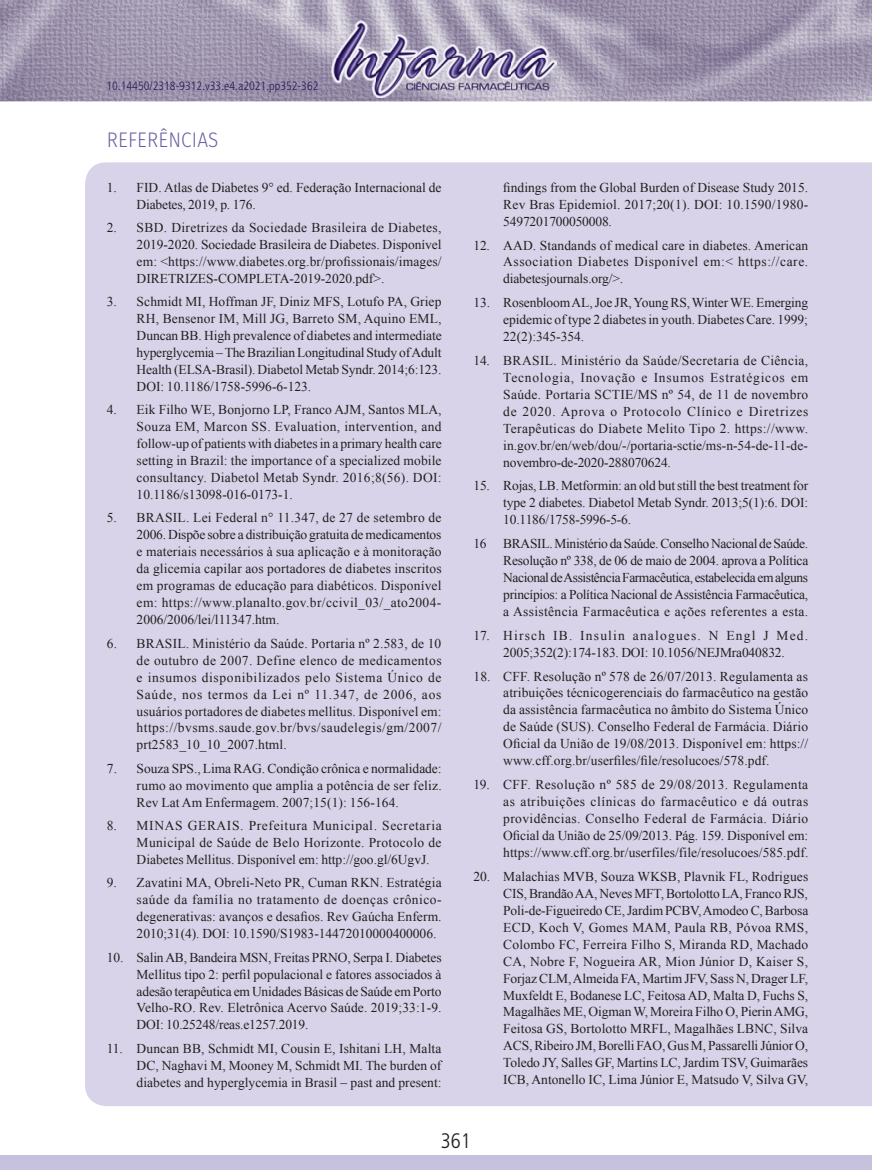
<style>
.page{position:relative;width:872px;height:1170px;background:#fff}
.page>*{position:absolute;margin:0;border:0;box-sizing:border-box;transform-origin:0 0}
.t1{font:300 21px "Fira Sans";letter-spacing:.01em;color:#6d5ea1;scale:.9 1}
.t2{font:300 condensed 21px "Frutiger LT Std";color:#231f20}
.t3{font:13.5px/17px "Times New Roman";color:#231f20;text-align:justify}
.t4{font:300 condensed 12px "Frutiger LT Std";color:#2a1656}
</style>
<div class="page">
<img style="left:1px;top:0;width:871px;height:101px">
<img style="left:0;top:0;width:1px;height:101px">
<div style="left:0;top:1155px;width:872px;height:14px;background:#c6c1dd"></div>
<img style="left:332px;top:20px;width:224px;height:77px">
<div style="left:85px;top:162px;width:787px;height:944px;background:#d8d3e8"></div>
<p class="t4" style="left:106px;top:79px;width:214px">10.14450/2318-9312.v33.e4.a2021.pp352-362</p>
<h1 class="t1" style="left:107px;top:125px;width:126px">REFERÊNCIAS</h1>
<p class="t3" style="left:137px;top:178px;width:306px;text-indent:-30px">1. FID. Atlas de Diabetes 9° ed. Federação Internacional de<br>Diabetes, 2019, p. 176.</p>
<p class="t3" style="left:137px;top:218px;width:306px;text-indent:-30px">2. SBD. Diretrizes da Sociedade Brasileira de Diabetes, 2019-2020. Sociedade Brasileira de Diabetes. Disponível em: &lt;https://www.diabetes.org.br/profissionais/images/ DIRETRIZES-COMPLETA-2019-2020.pdf&gt;.</p>
<p class="t3" style="left:137px;top:293px;width:306px;text-indent:-30px">3. Schmidt MI, Hoffman JF, Diniz MFS, Lotufo PA, Griep RH, Bensenor IM, Mill JG, Barreto SM, Aquino EML, Duncan BB. High prevalence of diabetes and intermediate hyperglycemia – The Brazilian Longitudinal Study of Adult Health (ELSA-Brasil). Diabetol Metab Syndr. 2014;6:123.<br>DOI: 10.1186/1758-5996-6-123.</p>
<p class="t3" style="left:137px;top:401px;width:306px;text-indent:-30px">4. Eik Filho WE, Bonjorno LP, Franco AJM, Santos MLA, Souza EM, Marcon SS. Evaluation, intervention, and follow-up of patients with diabetes in a primary health care setting in Brazil: the importance of a specialized mobile consultancy. Diabetol Metab Syndr. 2016;8(56). DOI:<br>10.1186/s13098-016-0173-1.</p>
<p class="t3" style="left:137px;top:509px;width:306px;text-indent:-30px">5. BRASIL. Lei Federal n° 11.347, de 27 de setembro de 2006. Dispõe sobre a distribuição gratuita de medicamentos e materiais necessários à sua aplicação e à monitoração da glicemia capilar aos portadores de diabetes inscritos em programas de educação para diabéticos. Disponível em: https://www.planalto.gov.br/ccivil_03/_ato2004- 2006/2006/lei/l11347.htm.</p>
<p class="t3" style="left:137px;top:634px;width:306px;text-indent:-30px">6. BRASIL. Ministério da Saúde. Portaria nº 2.583, de 10 de outubro de 2007. Define elenco de medicamentos e insumos disponibilizados pelo Sistema Único de Saúde, nos termos da Lei nº 11.347, de 2006, aos usuários portadores de diabetes mellitus. Disponível em: https://bvsms.saude.gov.br/bvs/saudelegis/gm/2007/ prt2583_10_10_2007.html.</p>
<p class="t3" style="left:137px;top:759px;width:306px;text-indent:-30px">7. Souza SPS., Lima RAG. Condição crônica e normalidade: rumo ao movimento que amplia a potência de ser feliz.<br>Rev Lat Am Enfermagem. 2007;15(1): 156-164.</p>
<p class="t3" style="left:137px;top:816px;width:306px;text-indent:-30px">8. MINAS GERAIS. Prefeitura Municipal. Secretaria Municipal de Saúde de Belo Horizonte. Protocolo de Diabetes Mellitus. Disponível em: http://goo.gl/6UgvJ.</p>
<p class="t3" style="left:137px;top:873px;width:306px;text-indent:-30px">9. Zavatini MA, Obreli-Neto PR, Cuman RKN. Estratégia saúde da família no tratamento de doenças crônico&shy;degenerativas: avanços e desafios. Rev Gaúcha Enferm.<br>2010;31(4). DOI: 10.1590/S1983-14472010000400006.</p>
<p class="t3" style="left:137px;top:948px;width:306px;text-indent:-30px">10. Salin AB, Bandeira MSN, Freitas PRNO, Serpa I. Diabetes Mellitus tipo 2: perfil populacional e fatores associados à adesão terapêutica em Unidades Básicas de Saúde em Porto Velho-RO. Rev. Eletrônica Acervo Saúde. 2019;33:1-9.<br>DOI: 10.25248/reas.e1257.2019.</p>
<p class="t3" style="left:137px;top:1039px;width:306px;text-indent:-30px">11. Duncan BB, Schmidt MI, Cousin E, Ishitani LH, Malta DC, Naghavi M, Mooney M, Schmidt MI. The burden of diabetes and hyperglycemia in Brasil – past and present:</p>
<p class="t3" style="left:503px;top:178px;width:306px">findings from the Global Burden of Disease Study 2015.<br>Rev Bras Epidemiol. 2017;20(1). DOI: 10.1590/1980- 5497201700050008.</p>
<p class="t3" style="left:503px;top:236px;width:306px;text-indent:-30px">12. AAD. Standands of medical care in diabetes. American Association Diabetes Disponível em:&lt; https://care. diabetesjournals.org/&gt;.</p>
<p class="t3" style="left:503px;top:294px;width:306px;text-indent:-30px">13. Rosenbloom AL, Joe JR, Young RS, Winter WE. Emerging epidemic of type 2 diabetes in youth. Diabetes Care. 1999; 22(2):345-354.</p>
<p class="t3" style="left:503px;top:351px;width:306px;text-indent:-30px">14. BRASIL. Ministério da Saúde/Secretaria de Ciência, Tecnologia, Inovação e Insumos Estratégicos em Saúde. Portaria SCTIE/MS nº 54, de 11 de novembro de 2020. Aprova o Protocolo Clínico e Diretrizes Terapêuticas do Diabete Melito Tipo 2. https://www. in.gov.br/en/web/dou/-/portaria-sctie/ms-n-54-de-11-de&shy;novembro-de-2020-288070624.</p>
<p class="t3" style="left:503px;top:477px;width:306px;text-indent:-30px">15. Rojas, LB. Metformin: an old but still the best treatment for type 2 diabetes. Diabetol Metab Syndr. 2013;5(1):6. DOI:<br>10.1186/1758-5996-5-6.</p>
<p class="t3" style="left:503px;top:534px;width:306px;text-indent:-30px">16 BRASIL. Ministério da Saúde. Conselho Nacional de Saúde.<br>Resolução nº 338, de 06 de maio de 2004. aprova a Política Nacional de Assistência Farmacêutica, estabelecida em alguns princípios: a Política Nacional de Assistência Farmacêutica, a Assistência Farmacêutica e ações referentes a esta.</p>
<p class="t3" style="left:473px;top:626px;width:336px;text-align:center">17. Hirsch IB. Insulin analogues. N Engl J Med.<br>2005;352(2):174-183. DOI: 10.1056/NEJMra040832.</p>
<p class="t3" style="left:503px;top:667px;width:306px;text-indent:-30px">18. CFF. Resolução nº 578 de 26/07/2013. Regulamenta as atribuições técnicogerenciais do farmacêutico na gestão da assistência farmacêutica no âmbito do Sistema Único de Saúde (SUS). Conselho Federal de Farmácia. Diário Oficial da União de 19/08/2013. Disponível em: https:// www.cff.org.br/userfiles/file/resolucoes/578.pdf.</p>
<p class="t3" style="left:503px;top:775px;width:307px;text-indent:-30px">19. CFF. Resolução nº 585 de 29/08/2013. Regulamenta as atribuições clínicas do farmacêutico e dá outras providências. Conselho Federal de Farmácia. Diário Oficial da União de 25/09/2013. Pág. 159. Disponível em: https://www.cff.org.br/userfiles/file/resolucoes/585.pdf.</p>
<p class="t3" style="left:503px;top:867px;width:306px;text-indent:-30px">20. Malachias MVB, Souza WKSB, Plavnik FL, Rodrigues CIS, Brandão AA, Neves MFT, Bortolotto LA, Franco RJS, Poli-de-Figueiredo CE, Jardim PCBV, Amodeo C, Barbosa ECD, Koch V, Gomes MAM, Paula RB, Póvoa RMS, Colombo FC, Ferreira Filho S, Miranda RD, Machado CA, Nobre F, Nogueira AR, Mion Júnior D, Kaiser S, Forjaz CLM, Almeida FA, Martim JFV, Sass N, Drager LF, Muxfeldt E, Bodanese LC, Feitosa AD, Malta D, Fuchs S, Magalhães ME, Oigman W, Moreira Filho O, Pierin AMG, Feitosa GS, Bortolotto MRFL, Magalhães LBNC, Silva ACS, Ribeiro JM, Borelli FAO, Gus M, Passarelli Júnior O, Toledo JY, Salles GF, Martins LC, Jardim TSV, Guimarães ICB, Antonello IC, Lima Júnior E, Matsudo V, Silva GV,</p>
<h1 class="t2" style="left:441px;top:1128px;width:32px">361</h1>
</div>
